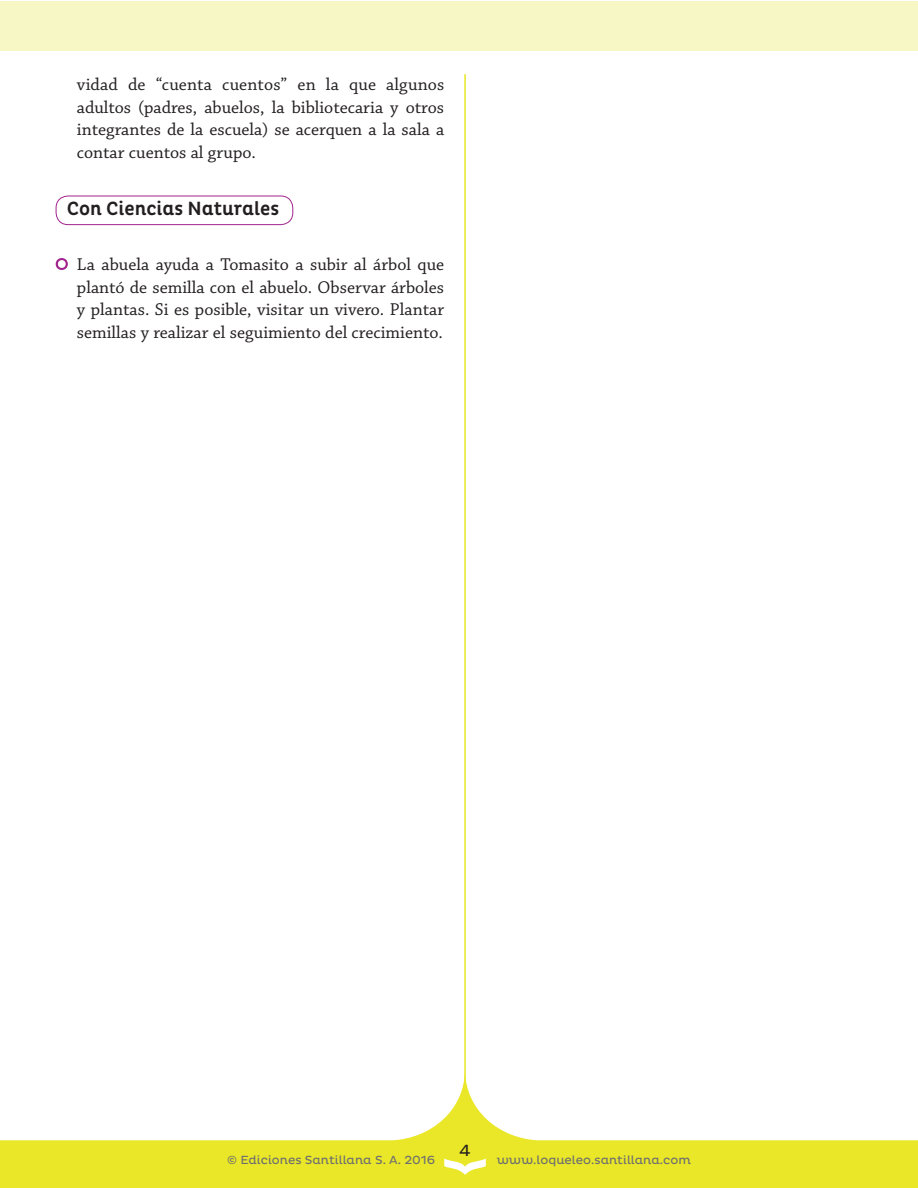
<style>
.page{position:relative;width:918px;height:1188px;background:#fff}
.page>*{position:absolute;margin:0;border:0;box-sizing:border-box;transform-origin:0 0}
.t1{font:500 19.5px "Pluto Cond";color:#231f20}
.t2{font:18px/22.5px "Chaparral Pro";color:#231f20;text-align:justify}
.t3{font:16.5px "Pluto";color:#231f20}
.t4{font:12px "Pluto";color:#6c6d70}
</style>
<div class="page">
<div style="left:56px;top:196px;width:237px;height:29px;border:1px solid #a2238e;border-radius:12px"></div>
<svg style="left:56px;top:258px;width:12px;height:12px"></svg>
<svg style="left:0;top:1081px;width:918px;height:107px"></svg>
<svg style="left:444px;top:1159px;width:42px;height:16px"></svg>
<hr style="left:464px;top:74px;width:2px;height:1028px;background:#e9e727">
<div style="left:0;top:1px;width:918px;height:50px;background:#f7f7c5"></div>
<p class="t2" style="left:77px;top:74px;width:369px">vidad de “cuenta cuentos” en la que algunos adultos (padres, abuelos, la bibliotecaria y otros integrantes de la escuela) se acerquen a la sala a contar cuentos al grupo.</p>
<p class="t1" style="left:67px;top:198px;width:214px">Con Ciencias Naturales</p>
<p class="t2" style="left:77px;top:254px;width:369px">La abuela ayuda a Tomasito a subir al árbol que plantó de semilla con el abuelo. Observar árboles y plantas. Si es posible, visitar un vivero. Plantar semillas y realizar el seguimiento del crecimiento.</p>
<p class="t3" style="left:459px;top:1141px;width:13px">4</p>
<p class="t4" style="left:227px;top:1153px;width:210px">© Ediciones Santillana S. A. 2016</p>
<p class="t4" style="left:497px;top:1153px;width:196px">www.loqueleo.santillana.com</p>
</div>
